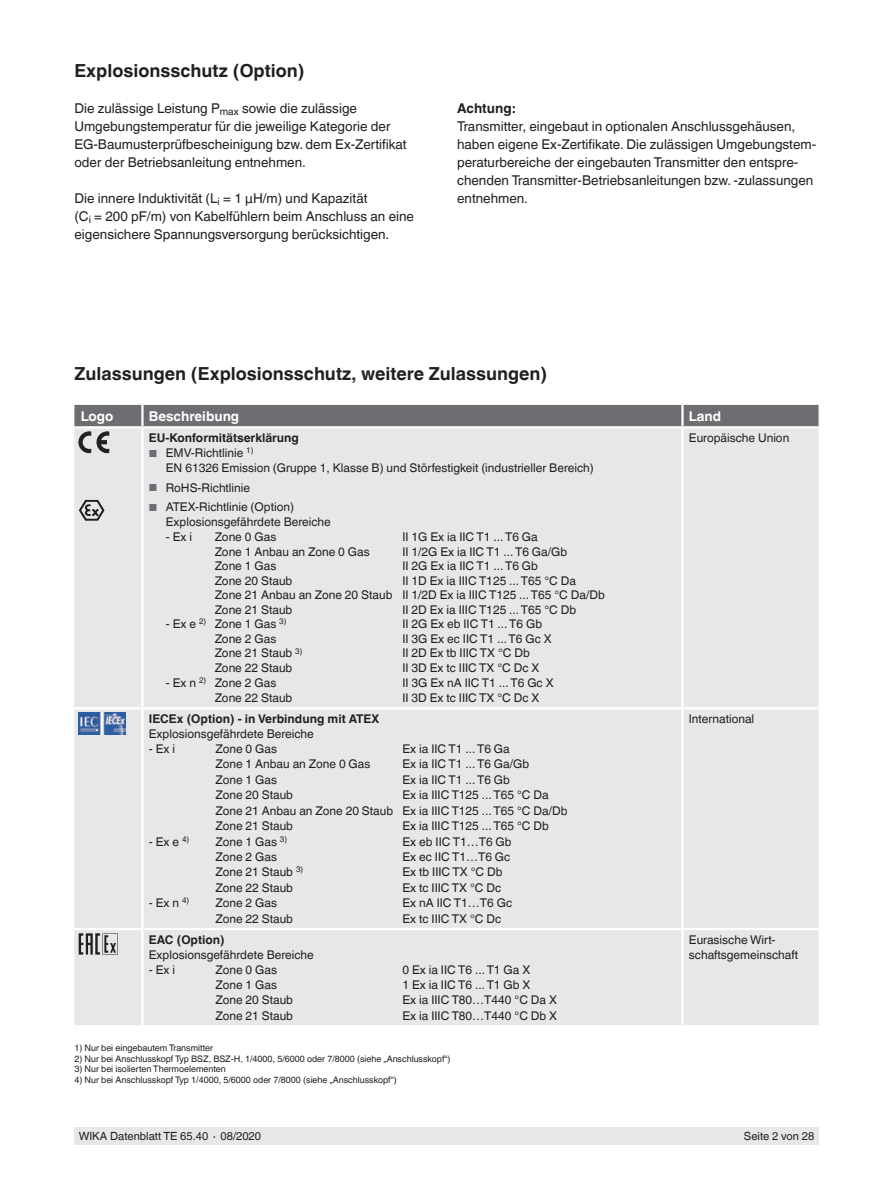
<style>
.page{position:relative;width:893px;height:1188px;background:#fff}
.page>*{position:absolute;margin:0;border:0;box-sizing:border-box;transform-origin:0 0}
.t1{font:700 18px "Helvetica World";color:#231f20}
.t2{font:13.5px/18px "Helvetica World";color:#231f20}
.t3{font:700 13.5px "Helvetica World";color:#fff}
.t4{font:700 13.5px "Helvetica World";color:#231f20}
.t5{font:12px/15px "Helvetica World";color:#231f20}
.t6{font:700 12px "Helvetica World";color:#231f20}
.t7{font:11.25px "Helvetica World";color:#231f20}
.t8{font:9px "Helvetica World";color:#231f20}
.s1{font-size:10.2px;color:#6d6e71}
</style>
<div class="page">
<div style="left:74px;top:1128px;width:745px;height:17px;background:#e6e7e9"></div>
<div style="left:74px;top:453px;width:745px;height:572px;background:#e6e7e9"></div>
<hr style="left:142px;top:928px;width:540px;height:2px;background:#fff">
<hr style="left:74px;top:707px;width:68px;height:3px;background:#fff">
<hr style="left:142px;top:707px;width:540px;height:3px;background:#fff">
<hr style="left:682px;top:707px;width:137px;height:3px;background:#fff">
<hr style="left:74px;top:928px;width:68px;height:2px;background:#fff">
<hr style="left:682px;top:928px;width:137px;height:2px;background:#fff">
<hr style="left:681px;top:428px;width:3px;height:279px;background:#fff">
<hr style="left:681px;top:710px;width:3px;height:218px;background:#fff">
<hr style="left:141px;top:428px;width:3px;height:279px;background:#fff">
<hr style="left:141px;top:710px;width:3px;height:218px;background:#fff">
<hr style="left:681px;top:930px;width:3px;height:95px;background:#fff">
<hr style="left:141px;top:930px;width:3px;height:95px;background:#fff">
<svg style="left:74px;top:405px;width:745px;height:48px;background:#b0b1b3"></svg>
<svg style="left:79px;top:500px;width:26px;height:21px"></svg>
<img style="left:79px;top:713px;width:47px;height:21px">
<svg style="left:79px;top:933px;width:39px;height:22px"></svg>
<h1 class="t1" style="left:74px;top:63px;width:232px">Explosionsschutz (Option)</h1>
<p class="t2" style="left:74px;top:100px;width:334px">Die zulässige Leistung P<sub>max</sub> sowie die zulässige Umgebungstemperatur für die jeweilige Kategorie der EG-Baumusterprüfbescheinigung bzw. dem Ex-Zertifikat oder der Betriebsanleitung entnehmen.</p>
<p class="t2" style="left:74px;top:190px;width:341px">Die innere Induktivität (L<sub>i</sub> = 1 µH/m) und Kapazität<br>(C<sub>i</sub> = 200 pF/m) von Kabelfühlern beim Anschluss an eine eigensichere Spannungsversorgung berücksichtigen.</p>
<p class="t4" style="left:457px;top:103px;width:60px">Achtung:</p>
<p class="t2" style="left:457px;top:118px;width:361px">Transmitter, eingebaut in optionalen Anschlussgehäusen, haben eigene Ex-Zertifikate. Die zulässigen Umgebungstem&shy;peraturbereiche der eingebauten Transmitter den entspre&shy;chenden Transmitter-Betriebsanleitungen bzw. -zulassungen entnehmen.</p>
<h1 class="t1" style="left:74px;top:366px;width:474px">Zulassungen (Explosionsschutz, weitere Zulassungen)</h1>
<p class="t3" style="left:81px;top:411px;width:34px">Logo</p>
<p class="t3" style="left:149px;top:411px;width:92px">Beschreibung</p>
<p class="t3" style="left:689px;top:411px;width:34px">Land</p>
<p class="t6" style="left:149px;top:433px;width:152px">EU-Konformitätserklärung</p>
<p class="t5" style="left:166px;top:447px;width:430px;text-indent:-17px"><span class="s1">■</span> EMV-Richtlinie <sup>1)<br></sup>EN 61326 Emission (Gruppe 1, Klasse B) und Störfestigkeit (industrieller Bereich)</p>
<p class="t5" style="left:149px;top:481px;width:103px"><span class="s1">■</span> RoHS-Richtlinie</p>
<p class="t5" style="left:166px;top:501px;width:167px;text-indent:-17px"><span class="s1">■</span> ATEX-Richtlinie (Option)<br>Explosionsgefährdete Bereiche</p>
<p class="t5" style="left:166px;top:530px;width:28px">- Ex i</p>
<p class="t5" style="left:215px;top:530px;width:63px">Zone 0 Gas</p>
<p class="t5" style="left:402px;top:530px;width:137px">II 1G Ex ia IIC T1 ... T6 Ga</p>
<p class="t5" style="left:215px;top:545px;width:157px">Zone 1 Anbau an Zone 0 Gas</p>
<p class="t5" style="left:402px;top:545px;width:166px">II 1/2G Ex ia IIC T1 ... T6 Ga/Gb</p>
<p class="t5" style="left:215px;top:559px;width:63px">Zone 1 Gas</p>
<p class="t5" style="left:402px;top:559px;width:137px">II 2G Ex ia IIC T1 ... T6 Gb</p>
<p class="t5" style="left:215px;top:574px;width:79px">Zone 20 Staub</p>
<p class="t5" style="left:689px;top:432px;width:102px">Europäische Union</p>
<p class="t5" style="left:215px;top:574px;width:392px;line-height:14.5px;text-indent:188px">II 1D Ex ia IIIC T125 ... T65 °C Da<br>Zone 21 Anbau an Zone 20 Staub II 1/2D Ex ia IIIC T125 ... T65 °C Da/Db<br>Zone 21 Staub</p>
<p class="t5" style="left:402px;top:603px;width:175px">II 2D Ex ia IIIC T125 ... T65 °C Db</p>
<p class="t5" style="left:166px;top:618px;width:122px">- Ex e <sup>2)</sup> Zone 1 Gas <sup>3)</sup></p>
<p class="t5" style="left:402px;top:618px;width:141px">II 2G Ex eb IIC T1 ... T6 Gb</p>
<p class="t5" style="left:215px;top:632px;width:63px">Zone 2 Gas</p>
<p class="t5" style="left:402px;top:632px;width:151px">II 3G Ex ec IIC T1 ... T6 Gc X</p>
<p class="t5" style="left:215px;top:647px;width:89px">Zone 21 Staub <sup>3)</sup></p>
<p class="t5" style="left:402px;top:647px;width:129px">II 2D Ex tb IIIC TX °C Db</p>
<p class="t5" style="left:215px;top:661px;width:79px">Zone 22 Staub</p>
<p class="t5" style="left:402px;top:661px;width:138px">II 3D Ex tc IIIC TX °C Dc X</p>
<p class="t5" style="left:166px;top:676px;width:112px">- Ex n <sup>2)</sup> Zone 2 Gas</p>
<p class="t5" style="left:402px;top:676px;width:153px">II 3G Ex nA IIC T1 ... T6 Gc X</p>
<p class="t5" style="left:215px;top:691px;width:79px">Zone 22 Staub</p>
<p class="t5" style="left:402px;top:691px;width:138px">II 3D Ex tc IIIC TX °C Dc X</p>
<p class="t6" style="left:149px;top:714px;width:232px">IECEx (Option) - in Verbindung mit ATEX</p>
<p class="t5" style="left:149px;top:728px;width:167px">Explosionsgefährdete Bereiche</p>
<p class="t5" style="left:149px;top:742px;width:28px">- Ex i</p>
<p class="t5" style="left:215px;top:742px;width:63px">Zone 0 Gas</p>
<p class="t5" style="left:402px;top:742px;width:109px">Ex ia IIC T1 ... T6 Ga</p>
<p class="t5" style="left:215px;top:758px;width:157px">Zone 1 Anbau an Zone 0 Gas</p>
<p class="t5" style="left:402px;top:758px;width:128px">Ex ia IIC T1 ... T6 Ga/Gb</p>
<p class="t5" style="left:215px;top:773px;width:63px">Zone 1 Gas</p>
<p class="t5" style="left:402px;top:773px;width:109px">Ex ia IIC T1 ... T6 Gb</p>
<p class="t5" style="left:215px;top:789px;width:79px">Zone 20 Staub</p>
<p class="t5" style="left:215px;top:788px;width:354px;line-height:15.5px;text-indent:187px">Ex ia IIIC T125 ... T65 °C Da<br>Zone 21 Anbau an Zone 20 Staub Ex ia IIIC T125 ... T65 °C Da/Db<br>Zone 21 Staub</p>
<p class="t5" style="left:402px;top:820px;width:148px">Ex ia IIIC T125 ... T65 °C Db</p>
<p class="t5" style="left:149px;top:835px;width:42px">- Ex e <sup>4)</sup></p>
<p class="t5" style="left:215px;top:835px;width:73px">Zone 1 Gas <sup>3)</sup></p>
<p class="t5" style="left:402px;top:835px;width:111px">Ex eb IIC T1…T6 Gb</p>
<p class="t5" style="left:215px;top:850px;width:63px">Zone 2 Gas</p>
<p class="t5" style="left:402px;top:850px;width:109px">Ex ec IIC T1…T6 Gc</p>
<p class="t5" style="left:215px;top:866px;width:89px">Zone 21 Staub <sup>3)</sup></p>
<p class="t5" style="left:402px;top:866px;width:102px">Ex tb IIIC TX °C Db</p>
<p class="t5" style="left:215px;top:881px;width:79px">Zone 22 Staub</p>
<p class="t5" style="left:402px;top:881px;width:100px">Ex tc IIIC TX °C Dc</p>
<p class="t5" style="left:149px;top:897px;width:42px">- Ex n <sup>4)</sup></p>
<p class="t5" style="left:215px;top:897px;width:63px">Zone 2 Gas</p>
<p class="t5" style="left:402px;top:897px;width:111px">Ex nA IIC T1…T6 Gc</p>
<p class="t5" style="left:215px;top:912px;width:79px">Zone 22 Staub</p>
<p class="t5" style="left:402px;top:912px;width:100px">Ex tc IIIC TX °C Dc</p>
<p class="t6" style="left:149px;top:935px;width:77px">EAC (Option)</p>
<p class="t5" style="left:149px;top:948px;width:167px">Explosionsgefährdete Bereiche</p>
<p class="t5" style="left:149px;top:963px;width:28px">- Ex i</p>
<p class="t5" style="left:215px;top:963px;width:63px">Zone 0 Gas</p>
<p class="t5" style="left:402px;top:963px;width:129px">0 Ex ia IIC T6 ... T1 Ga X</p>
<p class="t5" style="left:215px;top:978px;width:63px">Zone 1 Gas</p>
<p class="t5" style="left:402px;top:978px;width:129px">1 Ex ia IIC T6 ... T1 Gb X</p>
<p class="t5" style="left:215px;top:994px;width:79px">Zone 20 Staub</p>
<p class="t5" style="left:402px;top:994px;width:156px">Ex ia IIIC T80…T440 °C Da X</p>
<p class="t5" style="left:215px;top:1009px;width:79px">Zone 21 Staub</p>
<p class="t5" style="left:402px;top:1009px;width:156px">Ex ia IIIC T80…T440 °C Db X</p>
<p class="t8" style="left:74px;top:1045px;width:140px">1) Nur bei eingebautem Transmitter</p>
<p class="t8" style="left:74px;top:1055px;width:378px">2) Nur bei Anschlusskopf Typ BSZ, BSZ-H, 1/4000, 5/6000 oder 7/8000 (siehe „Anschlusskopf“)</p>
<p class="t8" style="left:74px;top:1066px;width:153px">3) Nur bei isolierten Thermoelementen</p>
<p class="t8" style="left:74px;top:1076px;width:324px">4) Nur bei Anschlusskopf Typ 1/4000, 5/6000 oder 7/8000 (siehe „Anschlusskopf“)</p>
<p class="t5" style="left:689px;top:713px;width:67px">International</p>
<p class="t5" style="left:689px;top:933px;width:111px">Eurasische Wirt&shy;schaftsgemeinschaft</p>
<p class="t7" style="left:79px;top:1130px;width:184px">WIKA Datenblatt TE 65.40 ∙ 08/2020</p>
<p class="t7" style="left:744px;top:1132px;width:72px">Seite 2 von 28</p>
</div>
